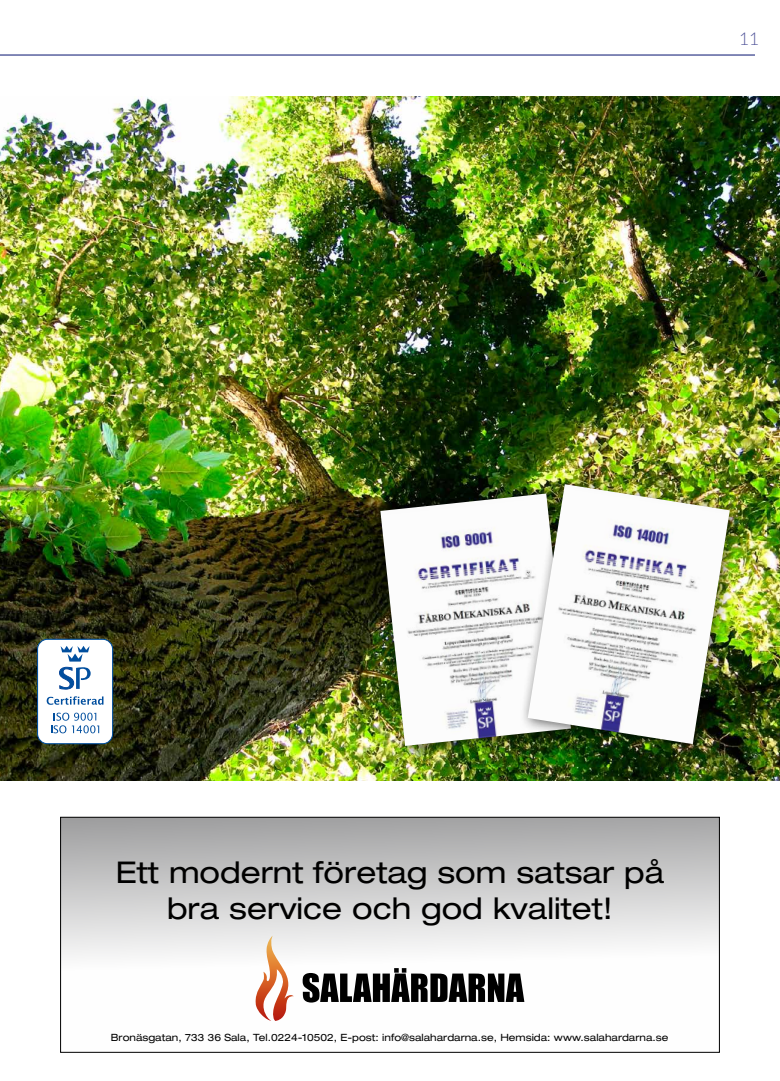
<style>
.page{position:relative;width:780px;height:1081px;background:#fff}
.page>*{position:absolute;margin:0;border:0;box-sizing:border-box;transform-origin:0 0}
.t1{font:expanded 30px/36px "Helvetica Neue LT Std";color:#000;text-align:center}
.t2{font:300 17.5px "Lato";color:#55599c}
.t3{font:expanded 10px "Helvetica Neue LT Std";color:#000}
</style>
<div class="page">
<hr style="left:0;top:54px;width:755px;height:2px;background:#39428c">
<svg style="left:62px;top:819px;width:655px;height:202px"></svg>
<div style="left:60px;top:817px;width:659px;height:235px;border:1px solid #000"></div>
<img style="left:0;top:96px;width:780px;height:684px">
<div style="left:372px;top:485px;width:212px;height:274px;background:#000;opacity:.6"></div>
<img style="left:380px;top:493px;width:139px;height:253px">
<div style="left:519px;top:476px;width:224px;height:282px;background:#000;opacity:.6"></div>
<img style="left:527px;top:484px;width:202px;height:260px">
<div style="left:38px;top:639px;width:75px;height:105px;background:#fff;border-radius:10px"></div>
<div style="left:37px;top:639px;width:76px;height:105px;border:1px solid #004e9e;border-radius:10px"></div>
<svg style="left:59px;top:667px;width:32px;height:22px"></svg>
<svg style="left:61px;top:646px;width:29px;height:15px"></svg>
<svg style="left:47px;top:696px;width:56px;height:9px"></svg>
<svg style="left:51px;top:712px;width:48px;height:21px"></svg>
<h2 class="t2" style="left:739px;top:26px;width:22px">11</h2>
<h1 class="t1" style="left:116px;top:854px;width:550px">Ett modernt företag som satsar på bra service och god kvalitet!</h1>
<p class="t3" style="left:111px;top:1031px;width:559px">Bronäsgatan, 733 36 Sala, Tel.0224-10502, E-post: info@salahardarna.se, Hemsida: www.salahardarna.se</p>
</div>
